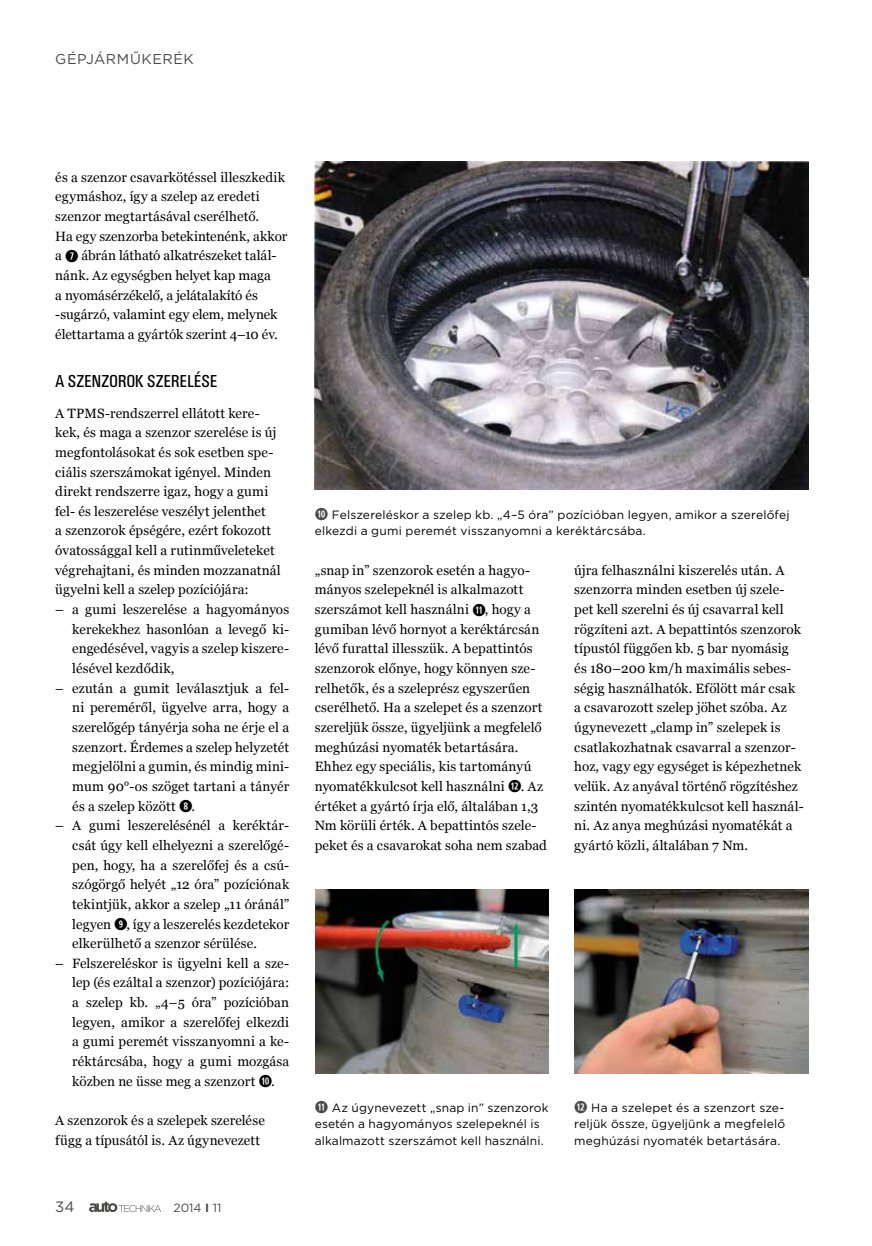
<style>
.page{position:relative;width:872px;height:1246px;background:#fff}
.page>*{position:absolute;margin:0;border:0;box-sizing:border-box;transform-origin:0 0}
.t1{font:18px "U001 Con";letter-spacing:.015em;color:#000}
.t2{font:15px "Gotham";color:#4a4a49}
.t3{font:14.25px "Gotham";letter-spacing:.04em;color:#4a4a49}
.t4{font:13.5px/19.6px "Georgia";letter-spacing:.01em;color:#000}
.t5{font:12px/16.5px "Gotham";letter-spacing:.015em;color:#000}
.t6{font:12px "Gotham";color:#4a4a49}
.s1{font-family:"Combi Numerals Ltd";font-size:16.5px}
.s2{font-weight:700}
.s3{font-family:"Combi Numerals Ltd";font-size:16.5px;color:#4a4a49}
</style>
<div class="page">
<svg style="left:89px;top:1202px;width:72px;height:10px"></svg>
<img style="left:315px;top:161px;width:493px;height:328px">
<img style="left:315px;top:889px;width:234px;height:184px">
<img style="left:574px;top:889px;width:234px;height:184px">
<p class="t3" style="left:55px;top:50px;width:140px">GÉPJÁRMŰKERÉK</p>
<p class="t4" style="left:55px;top:167px;width:233px">és a szenzor csavarkötéssel illeszkedik egymáshoz, így a szelep az eredeti szenzor megtartásával cserélhető.<br>Ha egy szenzorba betekintenénk, akkor a <span class="s1">➐</span> ábrán látható alkatrészeket talál&shy;nánk. Az egységben helyet kap maga<br>a nyomásérzékelő, a jelátalakító és -sugárzó, valamint egy elem, melynek élettartama a gyártók szerint 4–10 év.</p>
<h1 class="t1" style="left:55px;top:371px;width:163px">A SZENZOROK SZERELÉSE</h1>
<p class="t4" style="left:55px;top:402px;width:227px">A TPMS-rendszerrel ellátott kere&shy;kek, és maga a szenzor szerelése is új megfontolásokat és sok esetben spe&shy;ciális szerszámokat igényel. Minden direkt rendszerre igaz, hogy a gumi fel- és leszerelése veszélyt jelenthet<br>a szenzorok épségére, ezért fokozott óvatossággal kell a rutinműveleteket végrehajtani, és minden mozzanatnál ügyelni kell a szelep pozíciójára:</p>
<p class="t4" style="left:72px;top:599px;width:218px;text-align:justify;text-indent:-17px">– a gumi leszerelése a hagyományos kerekekhez hasonlóan a levegő ki&shy;engedésével, vagyis a szelep kiszere&shy;lésével kezdődik,</p>
<p class="t4" style="left:72px;top:678px;width:218px;text-align:justify;text-indent:-17px">– ezután a gumit leválasztjuk a fel&shy;ni pereméről, ügyelve arra, hogy a szerelőgép tányérja soha ne érje el a szenzort. Érdemes a szelep helyzetét megjelölni a gumin, és mindig mini&shy;mum 90°-os szöget tartani a tányér és a szelep között <span class="s1">➑</span>.</p>
<p class="t4" style="left:72px;top:815px;width:218px;text-align:justify;text-indent:-17px">– A gumi leszerelésénél a keréktár&shy;csát úgy kell elhelyezni a szerelőgé&shy;pen, hogy, ha a szerelőfej és a csú&shy;szógörgő helyét „12 óra” pozíciónak tekintjük, akkor a szelep „11 óránál” legyen <span class="s1">➒</span>, így a leszerelés kezdetekor elkerülhető a szenzor sérülése.</p>
<p class="t4" style="left:72px;top:953px;width:218px;text-align:justify;text-indent:-17px">– Felszereléskor is ügyelni kell a sze&shy;lep (és ezáltal a szenzor) pozíciójára: a szelep kb. „4–5 óra” pozícióban legyen, amikor a szerelőfej elkezdi a gumi peremét visszanyomni a ke&shy;réktárcsába, hogy a gumi mozgása közben ne üsse meg a szenzort <span class="s1">➓</span>.</p>
<p class="t4" style="left:55px;top:1110px;width:211px">A szenzorok és a szelepek szerelése függ a típusától is. Az úgynevezett</p>
<p class="t2" style="left:55px;top:1197px;width:21px">34</p>
<p class="t6" style="left:173px;top:1200px;width:49px">2014 <span class="s2">I</span> 11</p>
<p class="t5" style="left:315px;top:506px;width:476px"><span class="s3">➓</span> Felszereléskor a szelep kb. „4–5 óra” pozícióban legyen, amikor a szerelőfej elkezdi a gumi peremét visszanyomni a keréktárcsába.</p>
<p class="t4" style="left:315px;top:560px;width:234px">„snap in” szenzorok esetén a hagyo&shy;mányos szelepeknél is alkalmazott szerszámot kell használni <span class="s1">⓫</span>, hogy a gumiban lévő hornyot a keréktárcsán lévő furattal illesszük. A bepattintós szenzorok előnye, hogy könnyen sze&shy;relhetők, és a szeleprész egyszerűen cserélhető. Ha a szelepet és a szenzort szereljük össze, ügyeljünk a megfelelő meghúzási nyomaték betartására.<br>Ehhez egy speciális, kis tartományú nyomatékkulcsot kell használni <span class="s1">⓬</span>. Az értéket a gyártó írja elő, általában 1,3<br>Nm körüli érték. A bepattintós szele&shy;peket és a csavarokat soha nem szabad</p>
<p class="t4" style="left:574px;top:560px;width:231px">újra felhasználni kiszerelés után. A szenzorra minden esetben új szele&shy;pet kell szerelni és új csavarral kell rögzíteni azt. A bepattintós szenzorok típustól függően kb. 5 bar nyomásig és 180–200 km/h maximális sebes&shy;ségig használhatók. Efölött már csak a csavarozott szelep jöhet szóba. Az úgynevezett „clamp in” szelepek is csatlakozhatnak csavarral a szenzor&shy;hoz, vagy egy egységet is képezhetnek velük. Az anyával történő rögzítéshez szintén nyomatékkulcsot kell használ&shy;ni. Az anya meghúzási nyomatékát a gyártó közli, általában 7 Nm.</p>
<p class="t5" style="left:315px;top:1099px;width:235px"><span class="s3">⓫</span> Az úgynevezett „snap in” szenzorok esetén a hagyományos szelepeknél is alkalmazott szerszámot kell használni.</p>
<p class="t5" style="left:574px;top:1099px;width:212px;text-align:justify"><span class="s3">⓬</span> Ha a szelepet és a szenzort sze&shy;reljük össze, ügyeljünk a megfelelő meghúzási nyomaték betartására.</p>
</div>
